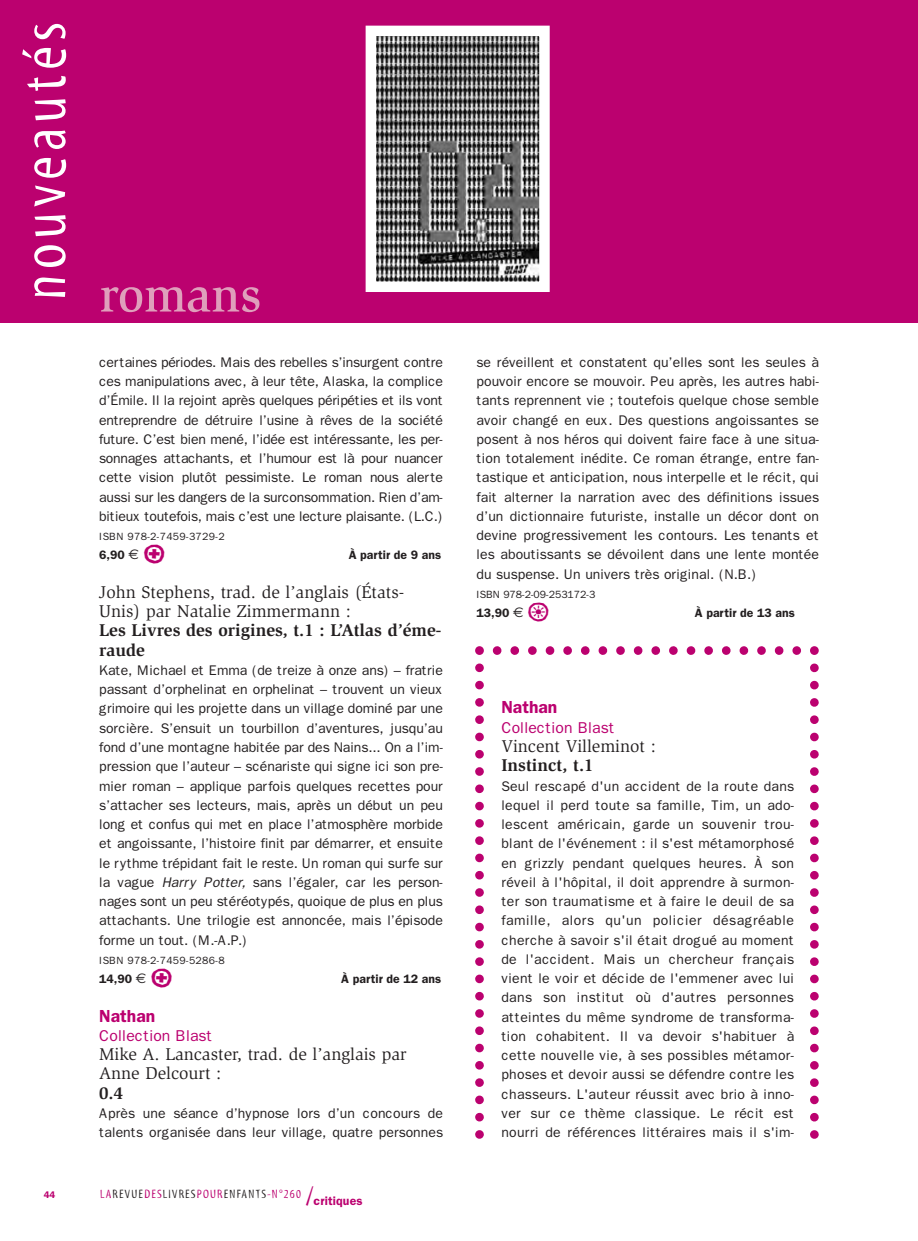
<style>
.page{position:relative;width:918px;height:1241px;background:#fff}
.page>*{position:absolute;margin:0;border:0;box-sizing:border-box;transform-origin:0 0}
.t1{font:63px "Myriad Tilt";letter-spacing:.08em;color:#fff}
.t2{font:35px "Ale Signs White LL";color:#bb016f}
.t3{font:17.5px/19.2px "Slimbach";color:#231f20}
.t4{font:700 17.5px/19.2px "Slimbach";color:#231f20}
.t5{font:600 17.5px "Franklin Gothic";color:#bb016f}
.t6{font:15.75px "Franklin Gothic";color:#bb016f}
.t7{font:14px/19.2px "Franklin Gothic";color:#231f20;text-align:justify}
.t8{font:600 12.25px "Franklin Gothic";color:#231f20}
.t9{font:12.25px "Myriad Tilt";letter-spacing:.1em;color:#231f20}
.t10{font:10.5px "Franklin Gothic";letter-spacing:.03em;color:#231f20}
.t11{font:10.5px "Franklin Gothic";color:#231f20}
.t12{font:600 9.62px "Franklin Gothic";color:#bb016f}
.s1{font-family:"Euro Sans";font-weight:400;font-size:14px}
.s2{font-style:italic}
.s3{color:#bb016f}
.s4{font-size:26.25px;color:#bb016f}
.s5{font-family:"Franklin Gothic";font-weight:600;color:#bb016f}
</style>
<div class="page">
<div style="left:0;top:0;width:918px;height:322px;background:#bb016f"></div>
<img style="left:377px;top:37px;width:162px;height:244px">
<div style="left:366px;top:26px;width:184px;height:266px;border:10px solid #fff"></div>
<svg style="left:101px;top:287px;width:158px;height:25px"></svg>
<svg style="left:475px;top:646px;width:344px;height:493px"></svg>
<h1 class="t1" style="left:21px;top:300px;width:280px;rotate:-90deg">nouveautés</h1>
<p class="t12" style="left:44px;top:1188px;width:13px">44</p>
<p class="t7" style="left:99px;top:352px;width:345px">certaines périodes. Mais des rebelles s’insurgent contre ces manipulations avec, à leur tête, Alaska, la complice d’Émile. Il la rejoint après quelques péripéties et ils vont entreprendre de détruire l’usine à rêves de la société future. C’est bien mené, l’idée est intéressante, les per&shy;sonnages attachants, et l’humour est là pour nuancer cette vision plutôt pessimiste. Le roman nous alerte aussi sur les dangers de la surconsommation. Rien d’am&shy;bitieux toutefois, mais c’est une lecture plaisante. (L.C.)</p>
<p class="t10" style="left:99px;top:530px;width:127px">ISBN 978-2-7459-3729-2</p>
<p class="t8" style="left:99px;top:548px;width:41px">6,90 <span class="s1">€</span></p>
<h2 class="t2" style="left:143px;top:531px;width:24px">U</h2>
<p class="t8" style="left:349px;top:548px;width:94px">À partir de 9 ans</p>
<p class="t3" style="left:99px;top:583px;width:306px">John Stephens, trad. de l’anglais (États-<br>Unis) par Natalie Zimmermann :</p>
<p class="t4" style="left:99px;top:622px;width:344px">Les Livres des origines, t.1 : L’Atlas d’éme&shy;raude</p>
<p class="t7" style="left:99px;top:660px;width:345px">Kate, Michael et Emma (de treize à onze ans) – fratrie passant d’orphelinat en orphelinat – trouvent un vieux grimoire qui les projette dans un village dominé par une sorcière. S’ensuit un tourbillon d’aventures, jusqu’au fond d’une montagne habitée par des Nains... On a l’im&shy;pression que l’auteur – scénariste qui signe ici son pre&shy;mier roman – applique parfois quelques recettes pour s’attacher ses lecteurs, mais, après un début un peu long et confus qui met en place l’atmosphère morbide et angoissante, l’histoire finit par démarrer, et ensuite le rythme trépidant fait le reste. Un roman qui surfe sur la vague <span class="s2">Harry Potter,</span> sans l’égaler, car les person&shy;nages sont un peu stéréotypés, quoique de plus en plus attachants. Une trilogie est annoncée, mais l’épisode forme un tout. (M.-A.P.)</p>
<p class="t10" style="left:99px;top:953px;width:127px">ISBN 978-2-7459-5286-8</p>
<p class="t8" style="left:99px;top:971px;width:49px">14,90 <span class="s1">€</span></p>
<h2 class="t2" style="left:150px;top:955px;width:24px">U</h2>
<p class="t8" style="left:341px;top:971px;width:101px">À partir de 12 ans</p>
<p class="t5" style="left:99px;top:1005px;width:57px">Nathan</p>
<p class="t6" style="left:99px;top:1026px;width:115px">Collection Blast</p>
<p class="t3" style="left:99px;top:1045px;width:309px">Mike A. Lancaster, trad. de l’anglais par<br>Anne Delcourt :</p>
<p class="t4" style="left:99px;top:1084px;width:25px">0.4</p>
<p class="t7" style="left:99px;top:1103px;width:345px">Après une séance d’hypnose lors d’un concours de talents organisée dans leur village, quatre personnes</p>
<p class="t9" style="left:100px;top:1189px;width:264px"><span class="s3">LA</span>REVUE<span class="s3">DES</span>LIVRES<span class="s3">POUR</span>ENFANTS<span class="s3">-N°260</span> <span class="s4">/</span><span class="s5">critiques</span></p>
<p class="t7" style="left:476px;top:352px;width:344px">se réveillent et constatent qu’elles sont les seules à pouvoir encore se mouvoir. Peu après, les autres habi&shy;tants reprennent vie ; toutefois quelque chose semble avoir changé en eux. Des questions angoissantes se posent à nos héros qui doivent faire face à une situa&shy;tion totalement inédite. Ce roman étrange, entre fan&shy;tastique et anticipation, nous interpelle et le récit, qui fait alterner la narration avec des définitions issues d’un dictionnaire futuriste, installe un décor dont on devine progressivement les contours. Les tenants et les aboutissants se dévoilent dans une lente montée du suspense. Un univers très original. (N.B.)</p>
<p class="t11" style="left:476px;top:588px;width:120px">ISBN 978-2-09-253172-3</p>
<p class="t8" style="left:476px;top:605px;width:49px">13,90 <span class="s1">€</span></p>
<h2 class="t2" style="left:527px;top:589px;width:24px">o</h2>
<p class="t8" style="left:695px;top:605px;width:101px">À partir de 13 ans</p>
<p class="t5" style="left:501px;top:697px;width:58px">Nathan</p>
<p class="t6" style="left:501px;top:718px;width:115px">Collection Blast</p>
<p class="t3" style="left:501px;top:737px;width:156px">Vincent Villeminot :</p>
<p class="t4" style="left:501px;top:757px;width:94px">Instinct, t.1</p>
<p class="t7" style="left:501px;top:776px;width:294px">Seul rescapé d'un accident de la route dans lequel il perd toute sa famille, Tim, un ado&shy;lescent américain, garde un souvenir trou&shy;blant de l'événement : il s'est métamorphosé en grizzly pendant quelques heures. À son réveil à l'hôpital, il doit apprendre à surmon&shy;ter son traumatisme et à faire le deuil de sa famille, alors qu'un policier désagréable cherche à savoir s'il était drogué au moment de l'accident. Mais un chercheur français vient le voir et décide de l'emmener avec lui dans son institut où d'autres personnes atteintes du même syndrome de transforma&shy;tion cohabitent. Il va devoir s'habituer à cette nouvelle vie, à ses possibles métamor&shy;phoses et devoir aussi se défendre contre les chasseurs. L'auteur réussit avec brio à inno&shy;ver sur ce thème classique. Le récit est nourri de références littéraires mais il s'im-</p>
</div>
